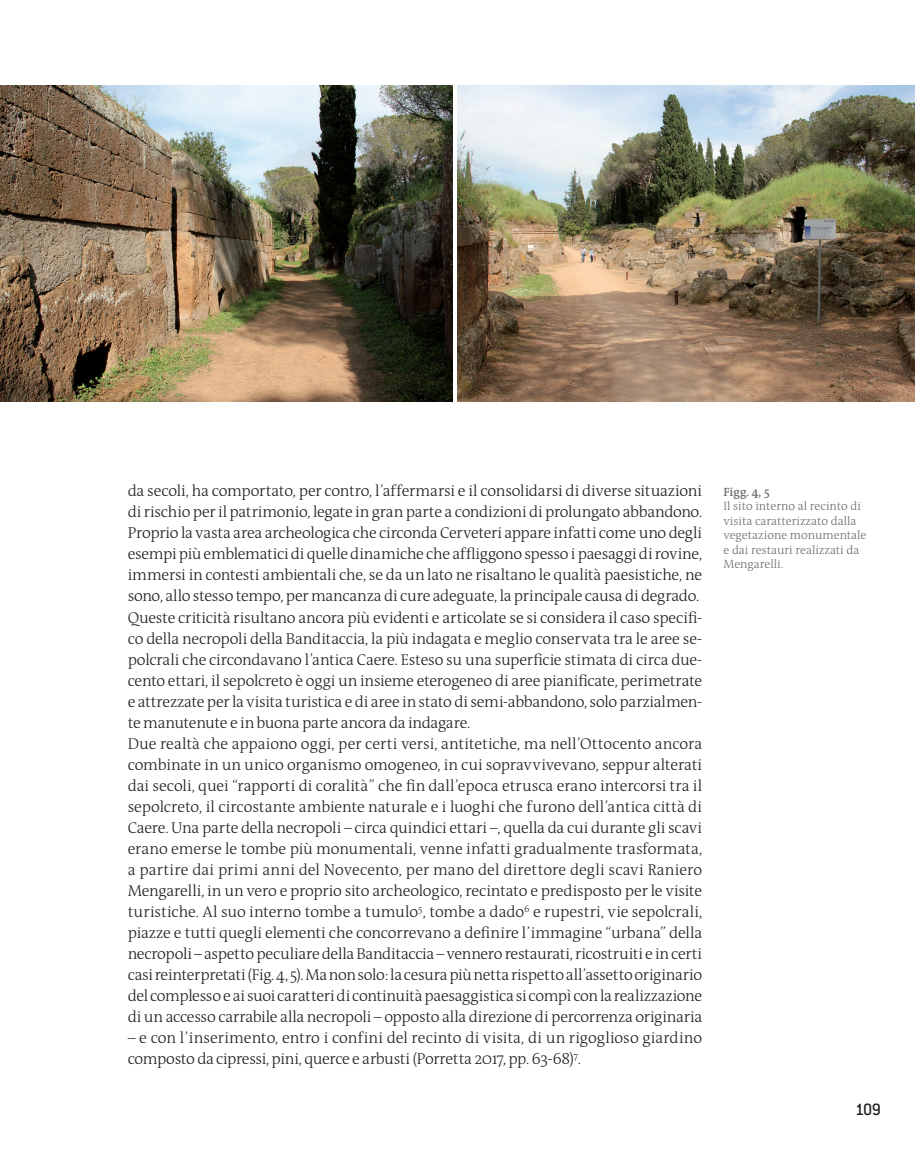
<style>
.page{position:relative;width:915px;height:1149px;background:#fff}
.page>*{position:absolute;margin:0;border:0;box-sizing:border-box;transform-origin:0 0}
.t1{font:500 18px "Conduit ITC";color:#231f20}
.Testo{font:300 15.75px/21px "The Antiqua B3";letter-spacing:-.015em;color:#231f20;text-align:justify}
.Fig__nr{font:300 12px/14.4px "The Antiqua B3";color:#6c6d70}
.Didascalia{font:600 12px "The Antiqua B6";color:#6c6d70}
</style>
<div class="page">
<img style="left:0;top:85px;width:453px;height:316px">
<img style="left:457px;top:85px;width:457px;height:316px">
<p class="Testo" style="left:128px;top:481px;width:576px">da secoli, ha comportato, per contro, l’affermarsi e il consolidarsi di diverse situazioni di rischio per il patrimonio, legate in gran parte a condizioni di prolungato abbandono.<br>Proprio la vasta area archeologica che circonda Cerveteri appare infatti come uno degli esempi più emblematici di quelle dinamiche che affliggono spesso i paesaggi di rovine, immersi in contesti ambientali che, se da un lato ne risaltano le qualità paesistiche, ne sono, allo stesso tempo, per mancanza di cure adeguate, la principale causa di degrado.</p>
<p class="Testo" style="left:128px;top:607px;width:576px">Queste criticità risultano ancora più evidenti e articolate se si considera il caso specifi&shy;co della necropoli della Banditaccia, la più indagata e meglio conservata tra le aree se&shy;polcrali che circondavano l’antica Caere. Esteso su una superficie stimata di circa due&shy;cento ettari, il sepolcreto è oggi un insieme eterogeneo di aree pianificate, perimetrate e attrezzate per la visita turistica e di aree in stato di semi-abbandono, solo parzialmen&shy;te manutenute e in buona parte ancora da indagare.</p>
<p class="Testo" style="left:128px;top:733px;width:576px">Due realtà che appaiono oggi, per certi versi, antitetiche, ma nell’Ottocento ancora combinate in un unico organismo omogeneo, in cui sopravvivevano, seppur alterati dai secoli, quei “rapporti di coralità” che fin dall’epoca etrusca erano intercorsi tra il sepolcreto, il circostante ambiente naturale e i luoghi che furono dell’antica città di Caere. Una parte della necropoli – circa quindici ettari –, quella da cui durante gli scavi erano emerse le tombe più monumentali, venne infatti gradualmente trasformata, a partire dai primi anni del Novecento, per mano del direttore degli scavi Raniero Mengarelli, in un vero e proprio sito archeologico, recintato e predisposto per le visite turistiche. Al suo interno tombe a tumulo<sup>5</sup>, tombe a dado<sup>6</sup> e rupestri, vie sepolcrali, piazze e tutti quegli elementi che concorrevano a definire l’immagine “urbana” della necropoli – aspetto peculiare della Banditaccia – vennero restaurati, ricostruiti e in certi casi reinterpretati (Fig. 4, 5). Ma non solo: la cesura più netta rispetto all’assetto originario del complesso e ai suoi caratteri di continuità paesaggistica si compì con la realizzazione di un accesso carrabile alla necropoli – opposto alla direzione di percorrenza originaria</p>
<p class="Testo" style="left:128px;top:1027px;width:576px">– e con l’inserimento, entro i confini del recinto di visita, di un rigoglioso giardino composto da cipressi, pini, querce e arbusti (Porretta 2017, pp. 63-68)<sup>7</sup>.</p>
<p class="Didascalia" style="left:723px;top:485px;width:48px">Figg. 4, 5</p>
<p class="Fig__nr" style="left:723px;top:499px;width:144px">Il sito interno al recinto di visita caratterizzato dalla vegetazione monumentale e dai restauri realizzati da<br>Mengarelli.</p>
<p class="t1" style="left:854px;top:1098px;width:27px">109</p>
</div>
